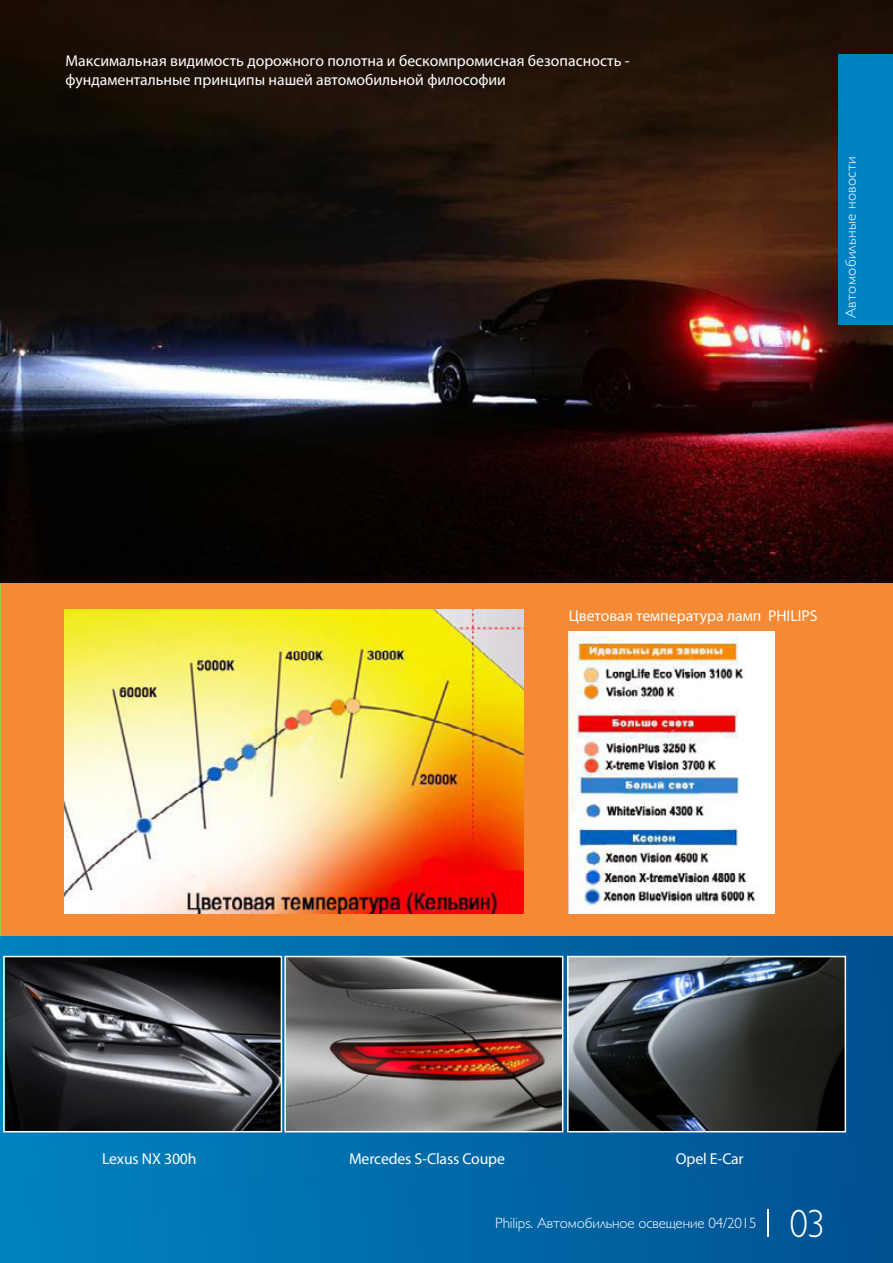
<style>
.page{position:relative;width:893px;height:1263px;background:#fff}
.page>*{position:absolute;margin:0;border:0;box-sizing:border-box;transform-origin:0 0}
.t1{font:300 39.6px "Gill Sans Cyr";color:#fff;scale:.91 1}
.t2{font:15.75px/18.9px "Myriad Pro";color:#fff}
.t3{font:300 15px "Gill Sans Cyr";letter-spacing:-.01em;color:#fff}
.t4{font:300 15px "Gill Sans Cyr";letter-spacing:.025em;color:#fff}
</style>
<div class="page">
<img style="left:0;top:0;width:893px;height:583px">
<div style="left:0;top:583px;width:893px;height:367px;background:#f68933"></div>
<hr style="left:0;top:583px;width:1px;height:353px;background:#a5ce3a">
<img style="left:0;top:936px;width:893px;height:327px">
<div style="left:839px;top:54px;width:54px;height:270px;background:#0082c4"></div>
<svg style="left:768px;top:1209px;width:1px;height:27px"></svg>
<img style="left:287px;top:959px;width:273px;height:170px">
<div style="left:284px;top:956px;width:279px;height:176px;border:2px solid #fff"></div>
<img style="left:6px;top:959px;width:273px;height:170px">
<div style="left:3px;top:956px;width:279px;height:176px;border:2px solid #fff"></div>
<img style="left:570px;top:959px;width:273px;height:170px">
<div style="left:567px;top:956px;width:279px;height:176px;border:2px solid #fff"></div>
<img style="left:64px;top:609px;width:459px;height:304px">
<img style="left:569px;top:632px;width:205px;height:281px">
<p class="t2" style="left:66px;top:51px;width:566px">Максимальная видимость дорожного полотна и бескомпромисная безопасность - фундаментальные принципы нашей автомобильной философии</p>
<p class="t4" style="left:842px;top:318px;width:164px;rotate:-90deg">Автомобильные новости</p>
<p class="t2" style="left:569px;top:606px;width:251px">Цветовая температура ламп PHILIPS</p>
<p class="t2" style="left:102px;top:1149px;width:96px">Lexus NX 300h</p>
<p class="t2" style="left:349px;top:1149px;width:157px">Mercedes S-Class Coupe</p>
<p class="t2" style="left:676px;top:1149px;width:69px">Opel E-Car</p>
<p class="t3" style="left:495px;top:1214px;width:263px">Philips. Автомобильное освещение 04/2015</p>
<h1 class="t1" style="left:790px;top:1200px;width:40px">03</h1>
</div>
